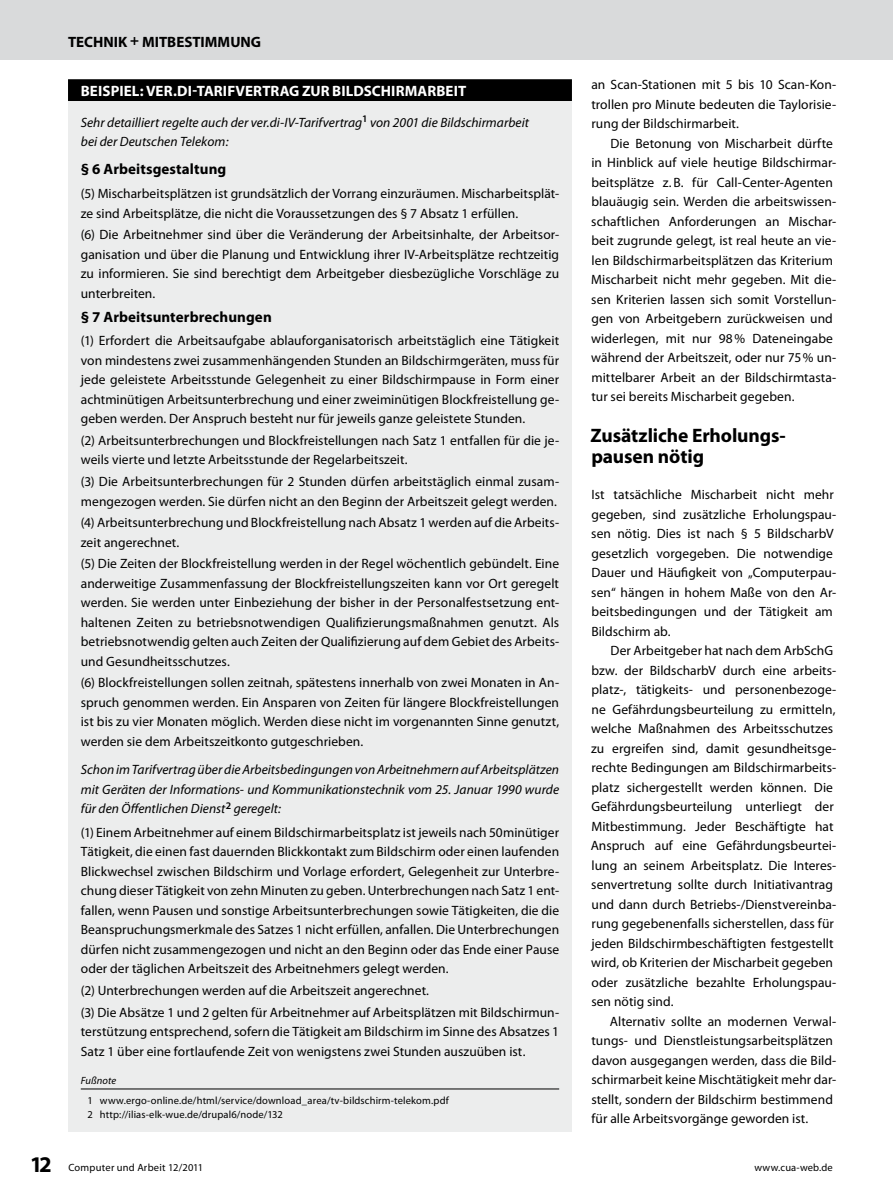
<style>
.page{position:relative;width:893px;height:1191px;background:#fff}
.page>*{position:absolute;margin:0;border:0;box-sizing:border-box;transform-origin:0 0}
.t1{font:700 19.5px/21px "Myriad Pro";letter-spacing:-.005em;color:#000}
.t2{font:700 15px "Myriad Pro";letter-spacing:.005em;color:#000}
.t3{font:700 15px "Myriad Pro";letter-spacing:.005em;color:#fff}
.t4{font:13.5px/19.5px "Myriad Pro";letter-spacing:.005em;color:#000}
.t5{font:italic 13.5px/19.5px "Myriad Pro";letter-spacing:.005em;color:#000}
.t6{font:10.5px/13.5px "Myriad Pro";letter-spacing:.015em;color:#000}
.t7{font:italic 10.5px "Myriad Pro";letter-spacing:.005em;color:#000}
.s1{font-weight:700;font-size:22.5px}
</style>
<div class="page">
<div style="left:0;top:0;width:893px;height:60px;background:#d9dadb"></div>
<div style="left:68px;top:79px;width:504px;height:1052px;background:#eceded"></div>
<div style="left:68px;top:79px;width:504px;height:22px;background:#000"></div>
<hr style="left:81px;top:1088px;width:478px;height:1px;background:#000">
<p class="t2" style="left:68px;top:32px;width:195px">TECHNIK + MITBESTIMMUNG</p>
<p class="t3" style="left:81px;top:81px;width:18px">Beispiel</p>
<p class="t3" style="left:140px;top:81px;width:75px">: ver.di-Tarifvertrag</p>
<p class="t3" style="left:302px;top:81px;width:49px">zur Bildschirmarbeit</p>
<p class="t5" style="left:81px;top:112px;width:450px">Sehr detailliert regelte auch der ver.di-IV-Tarifvertrag<sup>1</sup> von 2001 die Bildschirmarbeit bei der Deutschen Telekom:</p>
<p class="t2" style="left:81px;top:159px;width:147px">§ 6 Arbeitsgestaltung</p>
<p class="t4" style="left:81px;top:184px;width:480px">(5) Mischarbeitsplätzen ist grundsätzlich der Vorrang einzuräumen. Mischarbeitsplät&shy;ze sind Arbeitsplätze, die nicht die Voraussetzungen des § 7 Absatz 1 erfüllen.</p>
<p class="t4" style="left:81px;top:225px;width:480px;text-align:justify">(6) Die Arbeitnehmer sind über die Veränderung der Arbeitsinhalte, der Arbeitsor&shy;ganisation und über die Planung und Entwicklung ihrer IV-Arbeitsplätze rechtzeitig zu informieren. Sie sind berechtigt dem Arbeitgeber diesbezügliche Vorschläge zu unterbreiten.</p>
<p class="t2" style="left:81px;top:307px;width:193px">§ 7 Arbeitsunterbrechungen</p>
<p class="t4" style="left:81px;top:331px;width:480px;text-align:justify">(1) Erfordert die Arbeitsaufgabe ablauforganisatorisch arbeitstäglich eine Tätigkeit von mindestens zwei zusammenhängenden Stunden an Bildschirmgeräten, muss für jede geleistete Arbeitsstunde Gelegenheit zu einer Bildschirmpause in Form einer achtminütigen Arbeitsunterbrechung und einer zweiminütigen Blockfreistellung ge&shy;geben werden. Der Anspruch besteht nur für jeweils ganze geleistete Stunden.</p>
<p class="t4" style="left:81px;top:430px;width:480px">(2) Arbeitsunterbrechungen und Blockfreistellungen nach Satz 1 entfallen für die je&shy;weils vierte und letzte Arbeitsstunde der Regelarbeitszeit.</p>
<p class="t4" style="left:81px;top:471px;width:480px">(3) Die Arbeitsunterbrechungen für 2 Stunden dürfen arbeitstäglich einmal zusam&shy;mengezogen werden. Sie dürfen nicht an den Beginn der Arbeitszeit gelegt werden.</p>
<p class="t4" style="left:81px;top:513px;width:480px">(4) Arbeitsunterbrechung und Blockfreistellung nach Absatz 1 werden auf die Arbeits&shy;zeit angerechnet.</p>
<p class="t4" style="left:81px;top:554px;width:480px;text-align:justify">(5) Die Zeiten der Blockfreistellung werden in der Regel wöchentlich gebündelt. Eine anderweitige Zusammenfassung der Blockfreistellungszeiten kann vor Ort geregelt werden. Sie werden unter Einbeziehung der bisher in der Personalfestsetzung ent&shy;haltenen Zeiten zu betriebsnotwendigen Qualifizierungsmaßnahmen genutzt. Als betriebsnotwendig gelten auch Zeiten der Qualifizierung auf dem Gebiet des Arbeits&shy;und Gesundheitsschutzes.</p>
<p class="t4" style="left:81px;top:673px;width:480px;text-align:justify">(6) Blockfreistellungen sollen zeitnah, spätestens innerhalb von zwei Monaten in An&shy;spruch genommen werden. Ein Ansparen von Zeiten für längere Blockfreistellungen ist bis zu vier Monaten möglich. Werden diese nicht im vorgenannten Sinne genutzt, werden sie dem Arbeitszeitkonto gutgeschrieben.</p>
<p class="t5" style="left:81px;top:759px;width:480px;text-align:justify">Schon im Tarifvertrag über die Arbeitsbedingungen von Arbeitnehmern auf Arbeitsplätzen mit Geräten der Informations- und Kommunikationstechnik vom 25. Januar 1990 wurde für den Öffentlichen Dienst<sup>2</sup> geregelt:</p>
<p class="t4" style="left:81px;top:822px;width:480px;text-align:justify">(1) Einem Arbeitnehmer auf einem Bildschirmarbeitsplatz ist jeweils nach 50minütiger Tätigkeit, die einen fast dauernden Blickkontakt zum Bildschirm oder einen laufenden Blickwechsel zwischen Bildschirm und Vorlage erfordert, Gelegenheit zur Unterbre&shy;chung dieser Tätigkeit von zehn Minuten zu geben. Unterbrechungen nach Satz 1 ent&shy;fallen, wenn Pausen und sonstige Arbeitsunterbrechungen sowie Tätigkeiten, die die Beanspruchungsmerkmale des Satzes 1 nicht erfüllen, anfallen. Die Unterbrechungen dürfen nicht zusammengezogen und nicht an den Beginn oder das Ende einer Pause oder der täglichen Arbeitszeit des Arbeitnehmers gelegt werden.</p>
<p class="t4" style="left:81px;top:979px;width:480px;line-height:21.6px">(2) Unterbrechungen werden auf die Arbeitszeit angerechnet.<br>(3) Die Absätze 1 und 2 gelten für Arbeitnehmer auf Arbeitsplätzen mit Bildschirmun-</p>
<p class="t4" style="left:81px;top:1021px;width:480px">terstützung entsprechend, sofern die Tätigkeit am Bildschirm im Sinne des Absatzes 1<br>Satz 1 über eine fortlaufende Zeit von wenigstens zwei Stunden auszuüben ist.</p>
<p class="t7" style="left:81px;top:1074px;width:37px">Fußnote</p>
<p class="t6" style="left:87px;top:1094px;width:363px">1 www.ergo-online.de/html/service/download_area/tv-bildschirm-telekom.pdf<br>2 http://ilias-elk-wue.de/drupal6/node/132</p>
<p class="t4" style="left:591px;top:75px;width:246px;text-align:justify">an Scan-Stationen mit 5 bis 10 Scan-Kon&shy;trollen pro Minute bedeuten die Taylorisie&shy;rung der Bildschirmarbeit.</p>
<p class="t4" style="left:591px;top:133px;width:247px;text-indent:19px">Die Betonung von Mischarbeit dürfte in Hinblick auf viele heutige Bildschirmar&shy;beitsplätze z. B. für Call-Center-Agenten blauäugig sein. Werden die arbeitswissen&shy;schaftlichen Anforderungen an Mischar&shy;beit zugrunde gelegt, ist real heute an vie&shy;len Bildschirmarbeitsplätzen das Kriterium Mischarbeit nicht mehr gegeben. Mit die&shy;sen Kriterien lassen sich somit Vorstellun&shy;gen von Arbeitgebern zurückweisen und widerlegen, mit nur 98 % Dateneingabe während der Arbeitszeit, oder nur 75% un&shy;mittelbarer Arbeit an der Bildschirmtasta&shy;tur sei bereits Mischarbeit gegeben.</p>
<h1 class="t1" style="left:591px;top:424px;width:195px">Zusätzliche Erholungs&shy;pausen nötig</h1>
<p class="t4" style="left:591px;top:484px;width:247px">Ist tatsächliche Mischarbeit nicht mehr gegeben, sind zusätzliche Erholungspau&shy;sen nötig. Dies ist nach § 5 BildscharbV gesetzlich vorgegeben. Die notwendige Dauer und Häufigkeit von „Computerpau&shy;sen“ hängen in hohem Maße von den Ar&shy;beitsbedingungen und der Tätigkeit am Bildschirm ab.</p>
<p class="t4" style="left:591px;top:640px;width:247px;text-indent:20px">Der Arbeitgeber hat nach dem ArbSchG bzw. der BildscharbV durch eine arbeits&shy;platz-, tätigkeits- und personenbezoge&shy;ne Gefährdungsbeurteilung zu ermitteln, welche Maßnahmen des Arbeitsschutzes zu ergreifen sind, damit gesundheitsge&shy;rechte Bedingungen am Bildschirmarbeits&shy;platz sichergestellt werden können. Die Gefährdungsbeurteilung unterliegt der Mitbestimmung. Jeder Beschäftigte hat Anspruch auf eine Gefährdungsbeurtei&shy;lung an seinem Arbeitsplatz. Die Interes&shy;senvertretung sollte durch Initiativantrag und dann durch Betriebs-/Dienstvereinba&shy;rung gegebenenfalls sicherstellen, dass für jeden Bildschirmbeschäftigten festgestellt wird, ob Kriterien der Mischarbeit gegeben oder zusätzliche bezahlte Erholungspau&shy;sen nötig sind.</p>
<p class="t4" style="left:591px;top:1011px;width:247px;text-indent:18px">Alternativ sollte an modernen Verwal&shy;tungs- und Dienstleistungsarbeitsplätzen davon ausgegangen werden, dass die Bild&shy;schirmarbeit keine Mischtätigkeit mehr dar&shy;stellt, sondern der Bildschirm bestimmend für alle Arbeitsvorgänge geworden ist.</p>
<p class="t6" style="left:32px;top:1160px;width:173px"><span class="s1">12</span> Computer und Arbeit 12/2011</p>
<p class="t6" style="left:754px;top:1160px;width:80px">www.cua-web.de</p>
</div>
